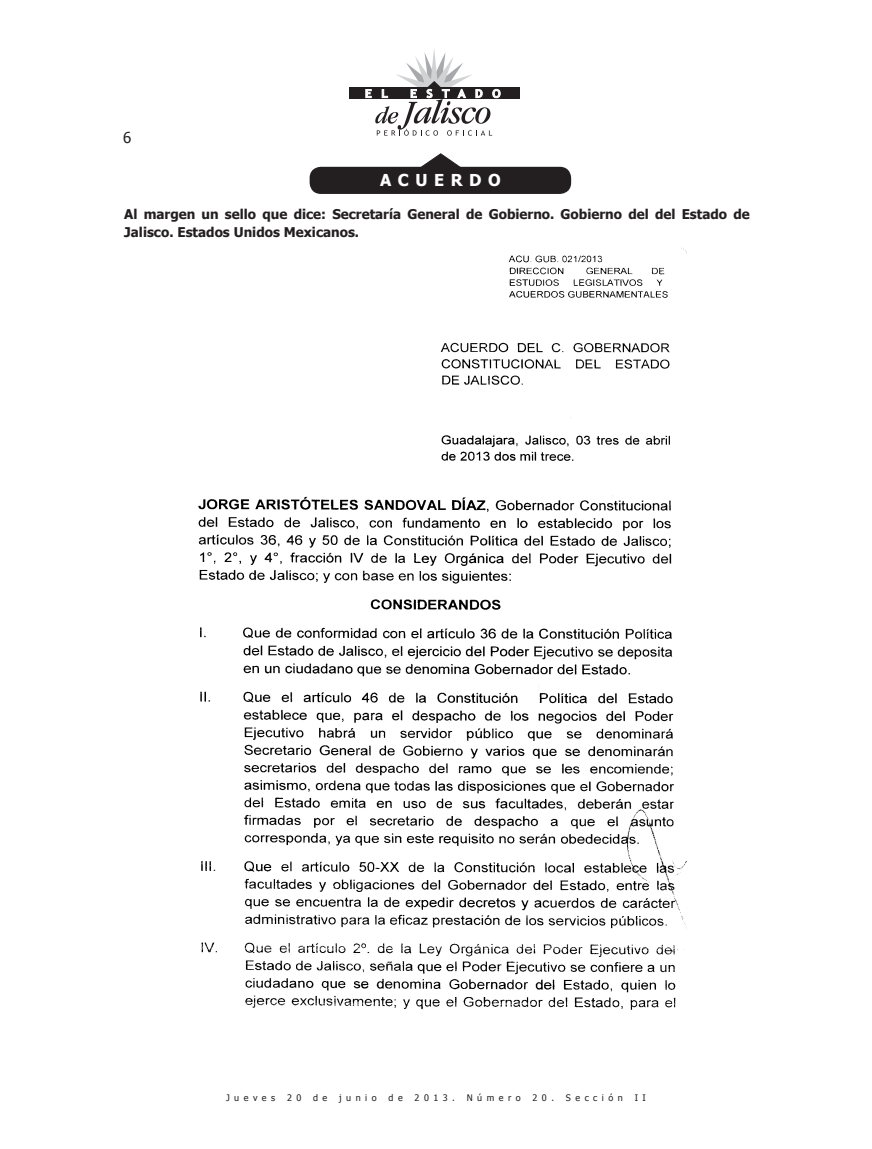
<style>
.page{position:relative;width:872px;height:1149px;background:#fff}
.page>*{position:absolute;margin:0;border:0;box-sizing:border-box;transform-origin:0 0}
._02_último_renglón2{font:700 16.35px "Tahoma";letter-spacing:.4em;color:#fff}
.t1{font:15px "Tahoma";color:#231f20}
._02_último_renglón2-2{font:700 13.35px/17.9px "Tahoma";color:#231f20}
.t2{font:9px "Tahoma";letter-spacing:.5em;color:#231f20}
</style>
<div class="page">
<div style="left:349px;top:88px;width:170px;height:11px;background:#231f20"></div>
<svg style="left:365px;top:49px;width:135px;height:87px"></svg>
<img style="left:198px;top:247px;width:488px;height:763px">
<div style="left:310px;top:167px;width:260px;height:26px;background:#231f20;border-radius:10px"></div>
<div style="left:309px;top:167px;width:262px;height:27px;border:1px solid #231f20;border-radius:10px"></div>
<svg style="left:420px;top:153px;width:42px;height:15px"></svg>
<p class="t1" style="left:123px;top:127px;width:10px">6</p>
<p class="_02_último_renglón2" style="left:380px;top:169px;width:122px">ACUERDO</p>
<p class="_02_último_renglón2-2" style="left:124px;top:205px;width:627px">Al margen un sello que dice: Secretaría General de Gobierno. Gobierno del del Estado de<br>Jalisco. Estados Unidos Mexicanos.</p>
<p class="t2" style="left:226px;top:1091px;width:51px">Jueves</p>
<p class="t2" style="left:287px;top:1091px;width:16px">2 0</p>
<p class="t2" style="left:313px;top:1091px;width:16px">d e</p>
<p class="t2" style="left:339px;top:1091px;width:39px">junio</p>
<p class="t2" style="left:388px;top:1091px;width:16px">d e</p>
<p class="t2" style="left:414px;top:1091px;width:42px">2013.</p>
<p class="t2" style="left:467px;top:1091px;width:55px">Número</p>
<p class="t2" style="left:532px;top:1091px;width:92px">20. Sección</p>
<p class="t2" style="left:635px;top:1091px;width:13px">I I</p>
</div>
